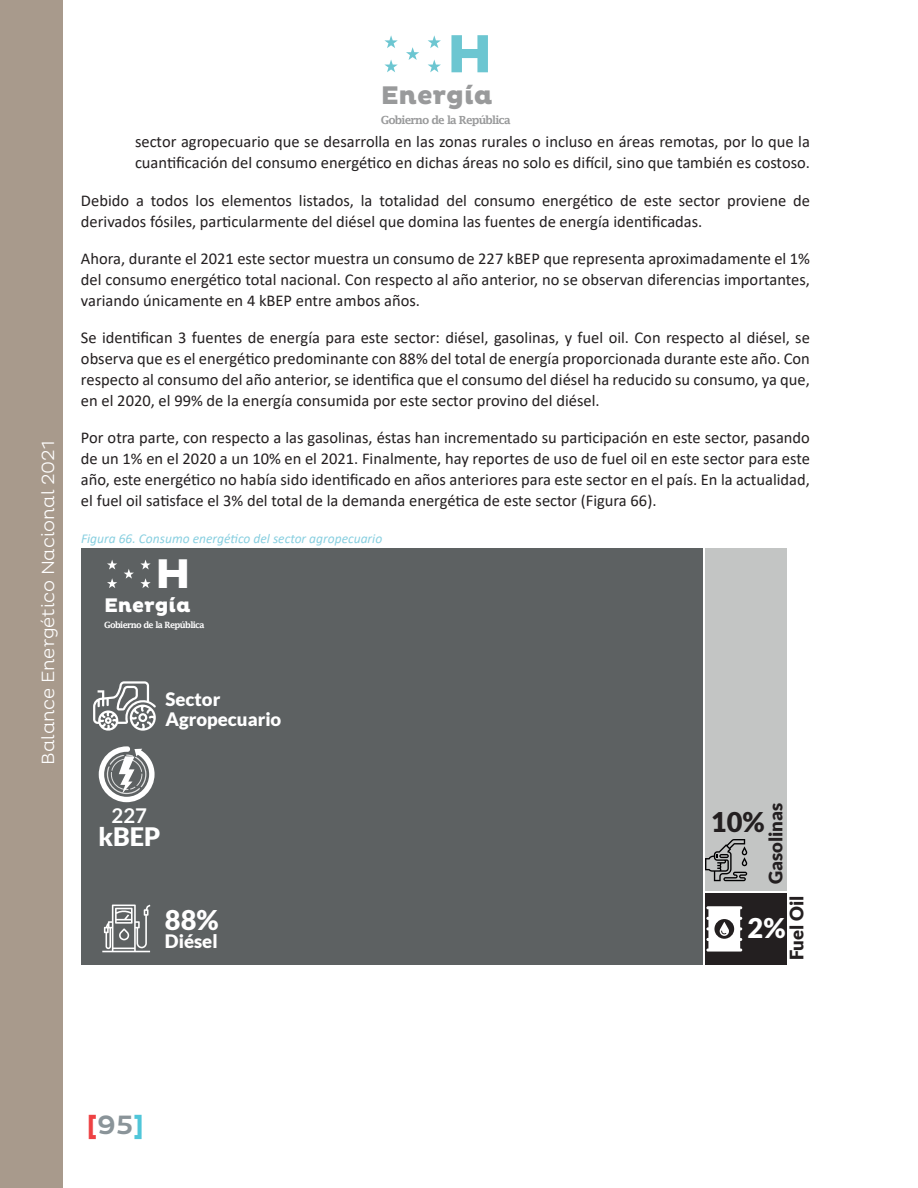
<style>
.page{position:relative;width:918px;height:1188px;background:#fff}
.page>*{position:absolute;margin:0;border:0;box-sizing:border-box;transform-origin:0 0}
.t1{font:800 54.6px "Pluto";color:#6cc6d1}
.t2{font:800 42.15px "Pluto";color:#fff}
.t3{font:900 27.15px "Lato";color:#fff}
.t4{font:900 27.15px "Lato";color:#231f20}
.t5{font:500 27px "Pluto";color:#8a9499}
.t6{font:800 25.95px "Pluto";color:#999a9b}
.t7{font:900 25.5px "Lato";color:#fff}
.t8{font:700 20.4px "Lato";color:#fff}
.t9{font:800 20.1px "Pluto";color:#fff}
.t10{font:900 18.6px/19.8px "Lato";color:#fff}
.t11{font:900 18.6px "Lato";color:#231f20}
.t12{font:300 18px "Pluto";color:#fff}
.t13{font:16.5px/21px "Calibri";color:#231f20;text-align:justify}
.t14{font:italic 13.5px "Calibri";color:#88cfe0}
.t15{font:600 11.25px "Lucida Fax";letter-spacing:-.075em;color:#999a9b}
.t16{font:600 8.7px "Lucida Fax";letter-spacing:-.075em;color:#fff}
.s1{font-weight:800;color:#ee4143}
.s2{font-weight:800;color:#50c6d9}
</style>
<div class="page">
<svg style="left:384px;top:35px;width:14px;height:13px"></svg>
<svg style="left:384px;top:60px;width:14px;height:12px"></svg>
<svg style="left:406px;top:47px;width:13px;height:13px"></svg>
<svg style="left:428px;top:35px;width:13px;height:13px"></svg>
<svg style="left:428px;top:60px;width:13px;height:12px"></svg>
<div style="left:0;top:0;width:62px;height:1188px;background:#a89a8c"></div>
<div style="left:81px;top:548px;width:622px;height:417px;background:#5d6162"></div>
<div style="left:705px;top:548px;width:82px;height:343px;background:#c3c5c4"></div>
<div style="left:705px;top:893px;width:82px;height:72px;background:#231f20"></div>
<svg style="left:107px;top:560px;width:10px;height:9px"></svg>
<svg style="left:107px;top:578px;width:10px;height:10px"></svg>
<svg style="left:124px;top:569px;width:10px;height:10px"></svg>
<svg style="left:140px;top:560px;width:11px;height:9px"></svg>
<svg style="left:140px;top:578px;width:11px;height:10px"></svg>
<svg style="left:99px;top:746px;width:56px;height:56px"></svg>
<svg style="left:93px;top:681px;width:63px;height:50px"></svg>
<svg style="left:102px;top:905px;width:48px;height:47px"></svg>
<svg style="left:705px;top:839px;width:42px;height:42px"></svg>
<svg style="left:719px;top:854px;width:10px;height:4px"></svg>
<svg style="left:706px;top:906px;width:36px;height:46px"></svg>
<p class="t12" style="left:38px;top:765px;width:326px;rotate:-90deg">Balance Energético Nacional 2021</p>
<h1 class="t1" style="left:447px;top:22px;width:48px">H</h1>
<h3 class="t6" style="left:381px;top:80px;width:114px">Energía</h3>
<p class="t15" style="left:381px;top:113px;width:131px">Gobierno de la República</p>
<p class="t13" style="left:135px;top:131px;width:677px">sector agropecuario que se desarrolla en las zonas rurales o incluso en áreas remotas, por lo que la cuantificación del consumo energético en dichas áreas no solo es difícil, sino que también es costoso.</p>
<p class="t13" style="left:81px;top:189px;width:731px">Debido a todos los elementos listados, la totalidad del consumo energético de este sector proviene de derivados fósiles, particularmente del diésel que domina las fuentes de energía identificadas.</p>
<p class="t13" style="left:81px;top:247px;width:731px">Ahora, durante el 2021 este sector muestra un consumo de 227 kBEP que representa aproximadamente el 1% del consumo energético total nacional. Con respecto al año anterior, no se observan diferencias importantes, variando únicamente en 4 kBEP entre ambos años.</p>
<p class="t13" style="left:81px;top:327px;width:731px">Se identifican 3 fuentes de energía para este sector: diésel, gasolinas, y fuel oil. Con respecto al diésel, se observa que es el energético predominante con 88% del total de energía proporcionada durante este año. Con respecto al consumo del año anterior, se identifica que el consumo del diésel ha reducido su consumo, ya que, en el 2020, el 99% de la energía consumida por este sector provino del diésel.</p>
<p class="t13" style="left:81px;top:427px;width:731px">Por otra parte, con respecto a las gasolinas, éstas han incrementado su participación en este sector, pasando de un 1% en el 2020 a un 10% en el 2021. Finalmente, hay reportes de uso de fuel oil en este sector para este año, este energético no había sido identificado en años anteriores para este sector en el país. En la actualidad, el fuel oil satisface el 3% del total de la demanda energética de este sector (Figura 66).</p>
<p class="t14" style="left:81px;top:530px;width:303px">Figura 66. Consumo energético del sector agropecuario</p>
<p class="t2" style="left:155px;top:550px;width:37px">H</p>
<p class="t9" style="left:104px;top:594px;width:88px">Energía</p>
<p class="t16" style="left:104px;top:620px;width:102px">Gobierno de la República</p>
<p class="t10" style="left:165px;top:689px;width:117px">Sector<br>Agropecuario</p>
<p class="t8" style="left:112px;top:804px;width:37px">227</p>
<p class="t7" style="left:98px;top:822px;width:64px">kBEP</p>
<p class="t3" style="left:165px;top:904px;width:55px">88%</p>
<p class="t10" style="left:165px;top:931px;width:54px">Diésel</p>
<p class="t11" style="left:765px;top:884px;width:83px;rotate:-90deg">Gasolinas</p>
<p class="t4" style="left:711px;top:807px;width:55px">10%</p>
<p class="t11" style="left:786px;top:960px;width:66px;rotate:-90deg">Fuel Oil</p>
<p class="t3" style="left:748px;top:912px;width:40px">2%</p>
<h3 class="t5" style="left:87px;top:1110px;width:58px"><span class="s1">[</span>95<span class="s2">]</span></h3>
</div>
